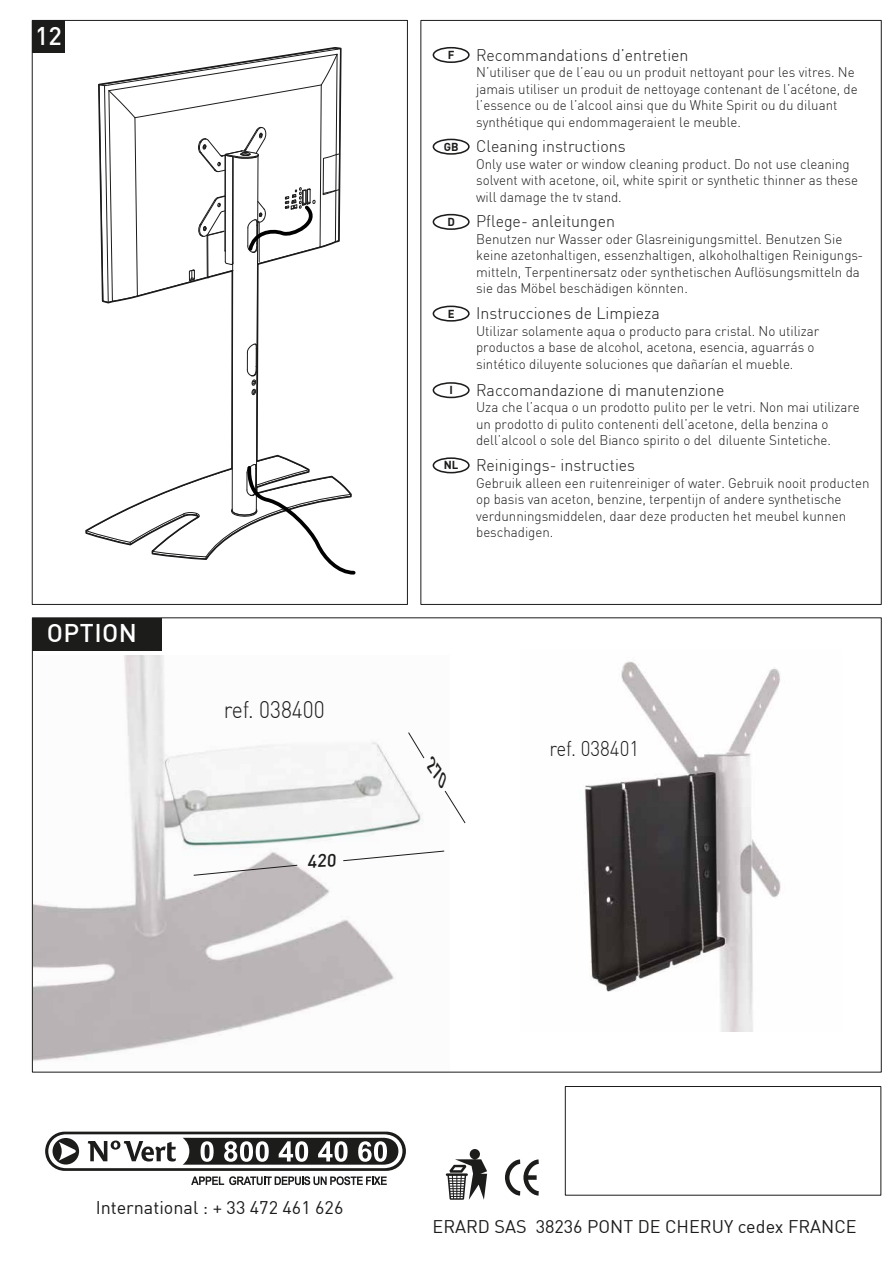
<style>
.page{position:relative;width:893px;height:1263px;background:#fff}
.page>*{position:absolute;margin:0;border:0;box-sizing:border-box;transform-origin:0 0}
.t1{font:500 25.05px "DIN";letter-spacing:.02em;color:#fff}
.t2{font:300 23.7px "DIN";color:#1c1c1b;scale:.9 1}
.t3{font:300 21px "DIN";color:#1c1c1b;scale:.9 1}
.t4{font:18px "DIN";color:#1c1c1b}
.t5{font:300 16.5px "DIN";color:#1c1c1b}
.t6{font:300 13.8px/16.5px "DIN";color:#1c1c1b}
.t7{font:700 11.4px "DIN";color:#1c1c1b}
</style>
<div class="page">
<div style="left:565px;top:1086px;width:316px;height:109px;border:1px solid #1c1c1b"></div>
<svg style="left:32px;top:617px;width:850px;height:456px"></svg>
<img style="left:520px;top:649px;width:323px;height:382px">
<svg style="left:342px;top:850px;width:103px;height:11px"></svg>
<svg style="left:193px;top:864px;width:105px;height:12px"></svg>
<div style="left:32px;top:20px;width:32px;height:32px;background:#1c1c1b"></div>
<svg style="left:86px;top:48px;width:270px;height:527px"></svg>
<svg style="left:446px;top:1149px;width:41px;height:51px"></svg>
<svg style="left:505px;top:1159px;width:34px;height:37px"></svg>
<svg style="left:191px;top:1176px;width:196px;height:9px"></svg>
<div style="left:45px;top:1131px;width:361px;height:40px;background:linear-gradient(to right,#20201f,#1f1f1e);border-radius:20px"></div>
<svg style="left:48px;top:1134px;width:354px;height:34px"></svg>
<div style="left:433px;top:47px;width:37px;height:16px;border:2px solid #1c1c1b;border-radius:50%"></div>
<div style="left:433px;top:139px;width:37px;height:16px;border:2px solid #1c1c1b;border-radius:50%"></div>
<div style="left:433px;top:214px;width:37px;height:16px;border:2px solid #1c1c1b;border-radius:50%"></div>
<div style="left:433px;top:306px;width:37px;height:16px;border:2px solid #1c1c1b;border-radius:50%"></div>
<div style="left:433px;top:382px;width:37px;height:16px;border:2px solid #1c1c1b;border-radius:50%"></div>
<div style="left:433px;top:457px;width:37px;height:16px;border:2px solid #1c1c1b;border-radius:50%"></div>
<svg style="left:407px;top:731px;width:59px;height:93px"></svg>
<svg style="left:308px;top:854px;width:28px;height:14px"></svg>
<h1 class="t1" style="left:35px;top:20px;width:28px">12</h1>
<h1 class="t1" style="left:47px;top:617px;width:92px">OPTION</h1>
<h2 class="t2" style="left:224px;top:695px;width:114px">ref. 038400</h2>
<p class="t7" style="left:448px;top:47px;width:8px">F</p>
<p class="t7" style="left:444px;top:139px;width:16px">GB</p>
<p class="t7" style="left:447px;top:214px;width:9px">D</p>
<p class="t7" style="left:448px;top:306px;width:8px">E</p>
<p class="t7" style="left:449px;top:383px;width:5px">I</p>
<p class="t7" style="left:444px;top:458px;width:16px">NL</p>
<p class="t5" style="left:476px;top:44px;width:214px">Recommandations d’entretien</p>
<p class="t6" style="left:476px;top:64px;width:383px">N’utiliser que de l’eau ou un produit nettoyant pour les vitres. Ne jamais utiliser un produit de nettoyage contenant de l’acétone, de l’essence ou de l’alcool ainsi que du White Spirit ou du diluant synthétique qui endommageraient le meuble.</p>
<p class="t5" style="left:476px;top:136px;width:151px">Cleaning instructions</p>
<p class="t6" style="left:476px;top:155px;width:383px">Only use water or window cleaning product. Do not use cleaning solvent with acetone, oil, white spirit or synthetic thinner as these will damage the tv stand.</p>
<p class="t5" style="left:476px;top:211px;width:140px">Pflege- anleitungen</p>
<p class="t6" style="left:476px;top:230px;width:389px">Benutzen nur Wasser oder Glasreinigungsmittel. Benutzen Sie keine azetonhaltigen, essenzhaltigen, alkoholhaltigen Reinigungs&shy;mitteln, Terpentinersatz oder synthetischen Auflösungsmitteln da sie das Möbel beschädigen könnten.</p>
<p class="t5" style="left:476px;top:303px;width:185px">Instrucciones de Limpieza</p>
<p class="t6" style="left:476px;top:322px;width:345px">Utilizar solamente aqua o producto para cristal. No utilizar productos a base de alcohol, acetona, esencia, aguarrás o sintético diluyente soluciones que dañarían el mueble.</p>
<p class="t5" style="left:476px;top:380px;width:250px">Raccomandazione di manutenzione</p>
<p class="t6" style="left:476px;top:399px;width:385px">Uza che l’acqua o un prodotto pulito per le vetri. Non mai utilizare un prodotto di pulito contenenti dell’acetone, della benzina o dell’alcool o sole del Bianco spirito o del diluente Sintetiche.</p>
<p class="t5" style="left:476px;top:455px;width:161px">Reinigings- instructies</p>
<p class="t6" style="left:476px;top:474px;width:395px">Gebruik alleen een ruitenreiniger of water. Gebruik nooit producten op basis van aceton, benzine, terpentijn of andere synthetische verdunningsmiddelen, daar deze producten het meubel kunnen beschadigen.</p>
<h3 class="t3" style="left:549px;top:736px;width:101px">ref. 038401</h3>
<h3 class="t4" style="left:96px;top:1196px;width:249px">International : + 33 472 461 626</h3>
<h3 class="t4" style="left:432px;top:1215px;width:426px">ERARD SAS 38236 PONT DE CHERUY cedex FRANCE</h3>
</div>
